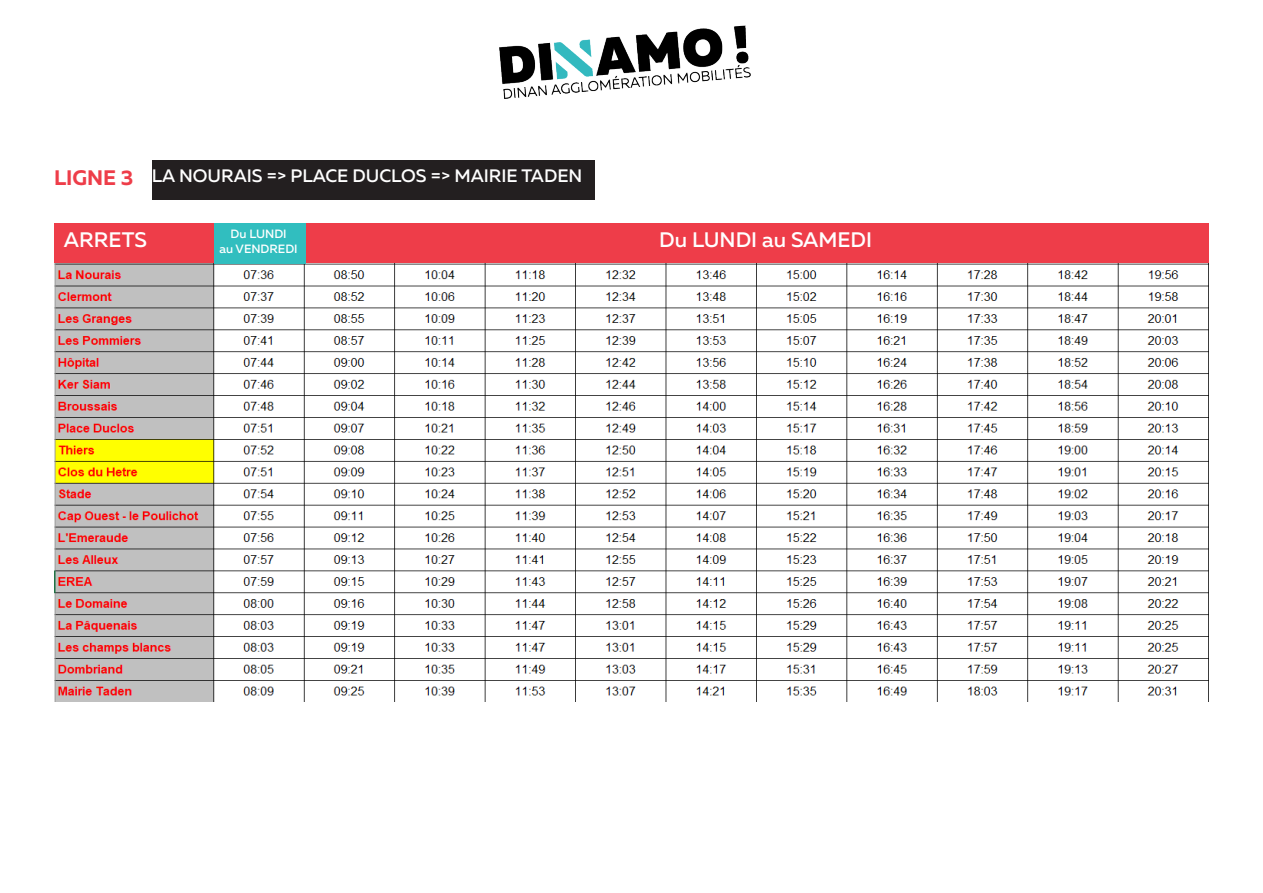
<style>
.page{position:relative;width:1263px;height:893px;background:#fff}
.page>*{position:absolute;margin:0;border:0;box-sizing:border-box;transform-origin:0 0}
.t1{font:500 21px "Muller";color:#fff}
.t2{font:700 21px "Muller";color:#ee3d49}
.t3{font:500 18px "Muller";color:#fff}
.t4{font:500 12px "Muller";color:#fff}
</style>
<div class="page">
<img style="left:499px;top:26px;width:251px;height:72px">
<img style="left:54px;top:264px;width:1155px;height:438px">
<div style="left:152px;top:160px;width:442px;height:39px;background:#231f20"></div>
<div style="left:54px;top:223px;width:1155px;height:39px;background:#ee3d49"></div>
<div style="left:214px;top:223px;width:91px;height:41px;background:#31bebf"></div>
<p class="t2" style="left:54px;top:164px;width:81px">LIGNE 3</p>
<p class="t3" style="left:152px;top:165px;width:432px">LA NOURAIS =&gt; PLACE DUCLOS =&gt; MAIRIE TADEN</p>
<p class="t4" style="left:231px;top:226px;width:58px">Du LUNDI</p>
<p class="t4" style="left:220px;top:241px;width:80px">au VENDREDI</p>
<p class="t1" style="left:64px;top:227px;width:84px">ARRETS</p>
<p class="t1" style="left:659px;top:227px;width:214px">Du LUNDI au SAMEDI</p>
</div>
